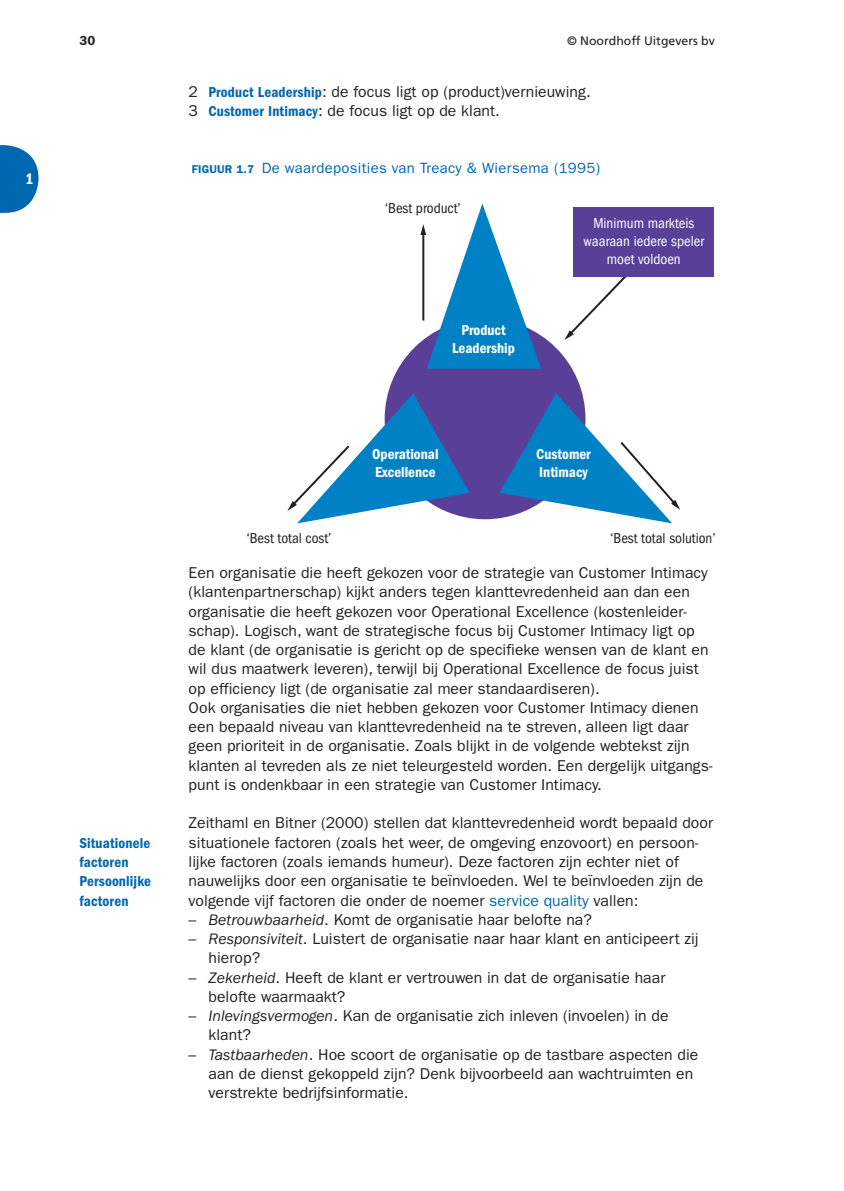
<style>
.page{position:relative;width:844px;height:1191px;background:#fff}
.page>*{position:absolute;margin:0;border:0;box-sizing:border-box;transform-origin:0 0}
.t1{font:15.75px/19.2px "ITC Franklin Gothic Std";letter-spacing:.005em;color:#231f20}
.t2{font:15.75px "ITC Franklin Gothic Std Dm Cd";color:#fff}
.t3{font:14.88px/17.8px "ITC Franklin Gothic Std Dm Cd";color:#fff}
.t4{font:14.88px "ITC Franklin Gothic Std";letter-spacing:.02em;color:#0067b1}
.t5{font:condensed 14.88px "ITC Franklin Gothic Std";color:#231f20}
.t6{font:condensed 14.88px/17.8px "ITC Franklin Gothic Std";color:#fff;text-align:center}
.t7{font:14.88px/19.2px "ITC Franklin Gothic Std Dm Cd";letter-spacing:.01em;color:#0067b1}
.t8{font:600 13.12px "ITC Franklin Gothic Std";color:#231f20}
.t9{font:12.25px "Frutiger LT Std";color:#231f20}
.s1{font-family:"ITC Franklin Gothic Std Dm Cd";font-size:14.88px;color:#0067b1}
.s2{font-weight:600;font-size:11.38px}
.s3{color:#0067b1}
.s4{font-style:italic}
</style>
<div class="page">
<svg style="left:0;top:145px;width:39px;height:68px"></svg>
<svg style="left:564px;top:277px;width:62px;height:63px"></svg>
<div style="left:384px;top:318px;width:201px;height:201px;background:#5a3f99;border-radius:50%"></div>
<svg style="left:420px;top:203px;width:121px;height:166px"></svg>
<svg style="left:499px;top:393px;width:181px;height:130px"></svg>
<svg style="left:287px;top:393px;width:182px;height:130px"></svg>
<div style="left:573px;top:208px;width:140px;height:69px;background:#5a3f99"></div>
<p class="t2" style="left:26px;top:173px;width:10px">1</p>
<p class="t8" style="left:79px;top:35px;width:17px">30</p>
<p class="t9" style="left:567px;top:34px;width:149px">© Noordhoff Uitgevers bv</p>
<p class="t1" style="left:189px;top:83px;width:404px">2 <span class="s1">Product Leadership</span>: de focus ligt op (product)vernieuwing.<br>3 <span class="s1">Customer Intimacy</span>: de focus ligt op de klant.</p>
<p class="t4" style="left:192px;top:163px;width:410px"><span class="s2">FIGUUR 1.7</span> De waardeposities van Treacy &amp; Wiersema (1995)</p>
<p class="t5" style="left:385px;top:203px;width:77px">‘Best product’</p>
<p class="t3" style="left:452px;top:323px;width:64px;text-align:center">Product<br>Leadership</p>
<p class="t6" style="left:583px;top:216px;width:122px">Minimum markteis waaraan iedere speler moet voldoen</p>
<p class="t3" style="left:372px;top:447px;width:68px">Operational<br>Excellence</p>
<p class="t3" style="left:536px;top:447px;width:56px">Customer<br>Intimacy</p>
<p class="t7" style="left:79px;top:834px;width:73px">Situationele factoren<br>Persoonlijke factoren</p>
<p class="t5" style="left:247px;top:533px;width:86px">‘Best total cost’</p>
<p class="t5" style="left:610px;top:533px;width:106px">‘Best total solution’</p>
<p class="t1" style="left:189px;top:565px;width:525px">Een organisatie die heeft gekozen voor de strategie van Customer Intimacy (klantenpartnerschap) kijkt anders tegen klanttevredenheid aan dan een organisatie die heeft gekozen voor Operational Excellence (kostenleider&shy;schap). Logisch, want de strategische focus bij Customer Intimacy ligt op de klant (de organisatie is gericht op de specifieke wensen van de klant en wil dus maatwerk leveren), terwijl bij Operational Excellence de focus juist op efficiency ligt (de organisatie zal meer standaardiseren).<br>Ook organisaties die niet hebben gekozen voor Customer Intimacy dienen een bepaald niveau van klanttevredenheid na te streven, alleen ligt daar geen prioriteit in de organisatie. Zoals blijkt in de volgende webtekst zijn klanten al tevreden als ze niet teleurgesteld worden. Een dergelijk uitgangs&shy;punt is ondenkbaar in een strategie van Customer Intimacy.</p>
<p class="t1" style="left:189px;top:815px;width:525px">Zeithaml en Bitner (2000) stellen dat klanttevredenheid wordt bepaald door situationele factoren (zoals het weer, de omgeving enzovoort) en persoon&shy;lijke factoren (zoals iemands humeur). Deze factoren zijn echter niet of nauwelijks door een organisatie te beïnvloeden. Wel te beïnvloeden zijn de volgende vijf factoren die onder de noemer <span class="s3">service quality</span> vallen:</p>
<p class="t1" style="left:189px;top:911px;width:405px">– <span class="s4">Betrouwbaarheid</span>. Komt de organisatie haar belofte na?</p>
<p class="t1" style="left:208px;top:930px;width:491px;text-indent:-20px">– <span class="s4">Responsiviteit</span>. Luistert de organisatie naar haar klant en anticipeert zij hierop?</p>
<p class="t1" style="left:208px;top:969px;width:458px;text-indent:-20px">– <span class="s4">Zekerheid</span>. Heeft de klant er vertrouwen in dat de organisatie haar belofte waarmaakt?</p>
<p class="t1" style="left:208px;top:1007px;width:461px;text-indent:-20px">– <span class="s4">Inlevingsvermogen</span>. Kan de organisatie zich inleven (invoelen) in de klant?</p>
<p class="t1" style="left:208px;top:1046px;width:491px;text-indent:-20px">– <span class="s4">Tastbaarheden</span>. Hoe scoort de organisatie op de tastbare aspecten die aan de dienst gekoppeld zijn? Denk bijvoorbeeld aan wachtruimten en verstrekte bedrijfsinformatie.</p>
</div>
